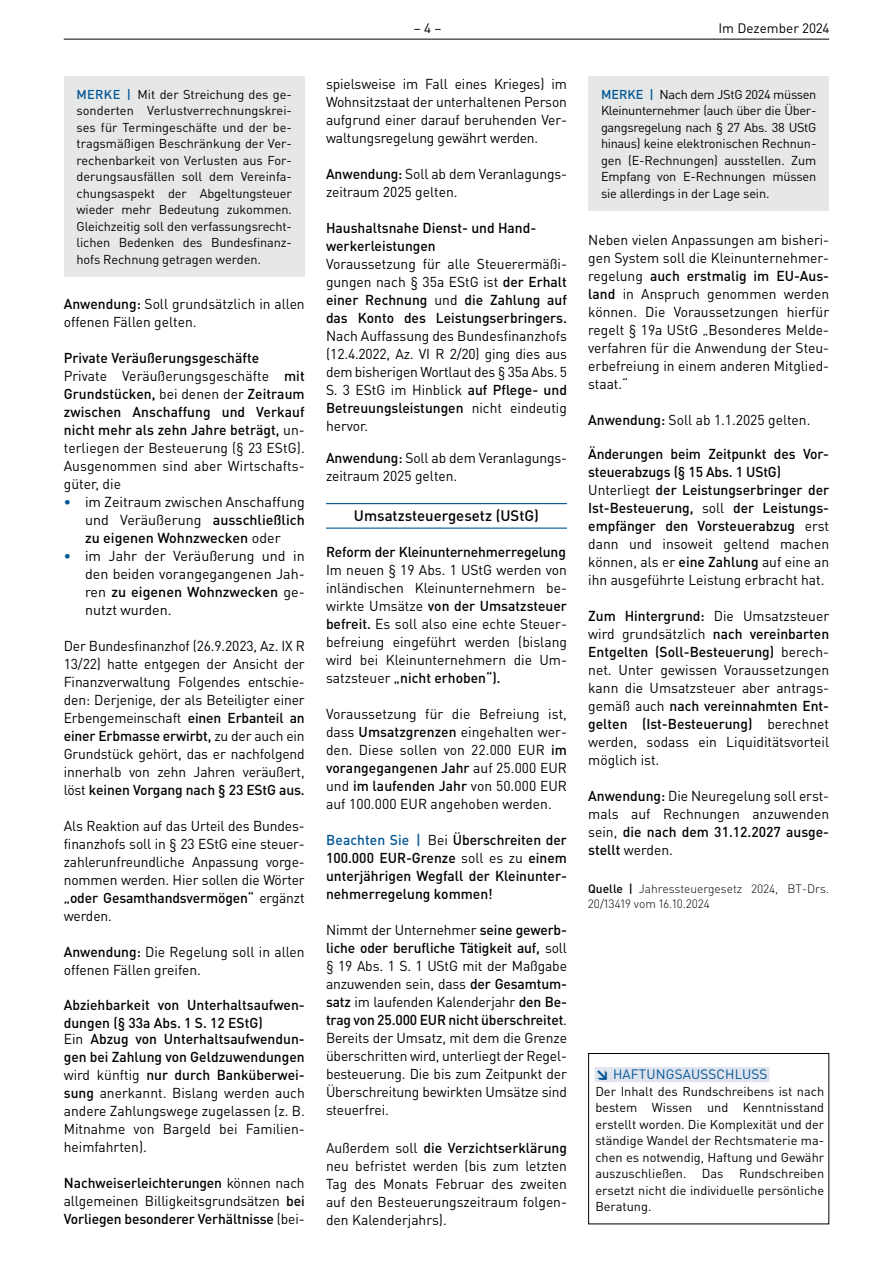
<style>
.page{position:relative;width:893px;height:1263px;background:#fff}
.page>*{position:absolute;margin:0;border:0;box-sizing:border-box;transform-origin:0 0}
.t1{font:500 15px "DIN Pro";color:#000001}
.t2{font:14.25px/18px "DIN Pro";color:#000001;text-align:justify}
.t3{font:500 14.25px/18px "DIN Pro";color:#000001}
.t4{font:13.5px "DIN Pro";letter-spacing:.01em;color:#015695}
.t5{font:13.5px "DIN Pro";color:#000001}
.t6{font:12.75px/16.5px "DIN Pro";letter-spacing:-.01em;color:#000001;text-align:justify}
.t7{font:300 12px/15px "DIN Pro";color:#000001}
.s1{font-weight:500;color:#015695}
.s2{font-weight:500}
.s3{font-weight:400}
.s4{color:#015695}
.s5{font-weight:900}
</style>
<div class="page">
<hr style="left:64px;top:39px;width:765px;height:1px;background:#000001">
<div style="left:595px;top:1067px;width:174px;height:15px;background:#e0e4ef"></div>
<div style="left:588px;top:1053px;width:241px;height:171px;border:1px solid #000001"></div>
<div style="left:64px;top:76px;width:241px;height:200px;background:#e6e8e7"></div>
<hr style="left:326px;top:503px;width:241px;height:1px;background:#015695">
<hr style="left:326px;top:528px;width:241px;height:1px;background:#015695">
<div style="left:588px;top:76px;width:241px;height:134px;background:#e6e8e7"></div>
<p class="t6" style="left:77px;top:85px;width:217px"><span class="s1">MERKE |</span> Mit der Streichung des ge&shy;sonderten Verlustverrechnungskrei&shy;ses für Termingeschäfte und der be&shy;tragsmäßigen Beschränkung der Ver&shy;rechenbarkeit von Verlusten aus For&shy;derungsausfällen soll dem Vereinfa&shy;chungsaspekt der Abgeltungsteuer wieder mehr Bedeutung zukommen.<br>Gleichzeitig soll den verfassungsrecht&shy;lichen Bedenken des Bundesfinanz&shy;hofs Rechnung getragen werden.</p>
<p class="t2" style="left:64px;top:294px;width:242px"><span class="s2">Anwendung:</span> Soll grundsätzlich in allen offenen Fällen gelten.</p>
<p class="t2" style="left:64px;top:348px;width:242px;text-align:left"><span class="s2">Private Veräußerungsgeschäfte </span>Private Veräußerungsgeschäfte <span class="s2">mit Grundstücken,</span> bei denen der <span class="s2">Zeitraum zwischen Anschaffung und Verkauf nicht mehr als zehn Jahre beträgt,</span> un&shy;terliegen der Besteuerung (§ 23 EStG).<br>Ausgenommen sind aber Wirtschafts&shy;güter, die</p>
<p class="t2" style="left:85px;top:492px;width:221px;text-indent:-21px"><span class="s1">•</span> im Zeitraum zwischen Anschaffung und Veräußerung <span class="s2">ausschließlich zu eigenen Wohnzwecken</span> oder</p>
<p class="t2" style="left:85px;top:546px;width:221px;text-indent:-21px"><span class="s1">•</span> im Jahr der Veräußerung und in den beiden vorangegangenen Jah&shy;ren <span class="s2">zu eigenen Wohnzwecken</span> ge&shy;nutzt wurden.</p>
<p class="t2" style="left:64px;top:636px;width:242px">Der Bundesfinanzhof (26.9.2023, Az. IX R 13/22) hatte entgegen der Ansicht der Finanzverwaltung Folgendes entschie&shy;den: Derjenige, der als Beteiligter einer Erbengemeinschaft <span class="s2">einen Erbanteil an einer Erbmasse erwirbt,</span> zu der auch ein Grundstück gehört, das er nachfolgend innerhalb von zehn Jahren veräußert, löst <span class="s2">keinen Vorgang nach § 23 EStG aus.</span></p>
<p class="t2" style="left:64px;top:816px;width:242px">Als Reaktion auf das Urteil des Bundes&shy;finanzhofs soll in § 23 EStG eine steuer&shy;zahlerunfreundliche Anpassung vorge&shy;nommen werden. Hier sollen die Wörter <span class="s2">„oder Gesamthandsvermögen“</span> ergänzt werden.</p>
<p class="t2" style="left:64px;top:942px;width:242px"><span class="s2">Anwendung:</span> Die Regelung soll in allen offenen Fällen greifen.</p>
<p class="t3" style="left:64px;top:995px;width:242px">Abziehbarkeit von Unterhaltsaufwen&shy;dungen (§ 33a Abs. 1 S. 12 EStG)</p>
<p class="t2" style="left:64px;top:1029px;width:242px">Ein <span class="s2">Abzug von Unterhaltsaufwendun&shy;gen bei Zahlung von Geldzuwendungen </span>wird künftig <span class="s2">nur durch Banküberwei&shy;sung</span> anerkannt. Bislang werden auch andere Zahlungswege zugelassen (z. B.<br>Mitnahme von Bargeld bei Familien&shy;heimfahrten).</p>
<p class="t3" style="left:64px;top:1173px;width:242px;text-align:justify">Nachweiserleichterungen <span class="s3">können nach allgemeinen Billigkeitsgrundsätzen</span> bei Vorliegen besonderer Verhältnisse <span class="s3">(bei-</span></p>
<p class="t5" style="left:414px;top:19px;width:29px">– 4 –</p>
<p class="t5" style="left:718px;top:19px;width:113px">Im Dezember 2024</p>
<p class="t2" style="left:326px;top:74px;width:242px">spielsweise im Fall eines Krieges) im Wohnsitzstaat der unterhaltenen Person aufgrund einer darauf beruhenden Ver&shy;waltungsregelung gewährt werden.</p>
<p class="t2" style="left:326px;top:164px;width:242px"><span class="s2">Anwendung:</span> Soll ab dem Veranlagungs&shy;zeitraum 2025 gelten.</p>
<p class="t3" style="left:326px;top:218px;width:212px">Haushaltsnahe Dienst- und Hand&shy;werkerleistungen</p>
<p class="t3" style="left:326px;top:254px;width:242px;text-align:justify"><span class="s3">Voraussetzung für alle Steuerermäßi&shy;gungen nach § 35a EStG ist</span> der Erhalt einer Rechnung <span class="s3">und</span> die Zahlung auf das Konto des Leistungserbringers.</p>
<p class="t2" style="left:326px;top:326px;width:242px">Nach Auffassung des Bundesfinanzhofs (12.4.2022, Az. VI R 2/20) ging dies aus dem bisherigen Wortlaut des § 35a Abs. 5<br>S. 3 EStG im Hinblick <span class="s2">auf Pflege- und Betreuungsleistungen</span> nicht eindeutig hervor.</p>
<p class="t2" style="left:326px;top:448px;width:242px"><span class="s2">Anwendung:</span> Soll ab dem Veranlagungs&shy;zeitraum 2025 gelten.</p>
<p class="t1" style="left:354px;top:506px;width:187px">Umsatzsteuergesetz (UStG)</p>
<p class="t3" style="left:326px;top:542px;width:241px">Reform der Kleinunternehmerregelung</p>
<p class="t2" style="left:326px;top:560px;width:242px">Im neuen § 19 Abs. 1 UStG werden von inländischen Kleinunternehmern be&shy;wirkte Umsätze <span class="s2">von der Umsatzsteuer befreit.</span> Es soll also eine echte Steuer&shy;befreiung eingeführt werden (bislang wird bei Kleinunternehmern die Um&shy;satzsteuer <span class="s2">„nicht erhoben“).</span></p>
<p class="t2" style="left:326px;top:704px;width:242px">Voraussetzung für die Befreiung ist, dass <span class="s2">Umsatzgrenzen</span> eingehalten wer&shy;den. Diese sollen von 22.000 EUR <span class="s2">im vorangegangenen Jahr</span> auf 25.000 EUR und <span class="s2">im laufenden Jahr</span> von 50.000 EUR auf 100.000 EUR angehoben werden.</p>
<p class="t3" style="left:326px;top:830px;width:242px;text-align:justify"><span class="s4">Beachten Sie |</span> <span class="s3">Bei</span> Überschreiten der 100.000 EUR-Grenze <span class="s3">soll es zu</span> einem unterjährigen Wegfall der Kleinunter&shy;nehmerregelung kommen!</p>
<p class="t2" style="left:326px;top:920px;width:242px">Nimmt der Unternehmer <span class="s2">seine gewerb&shy;liche oder berufliche Tätigkeit auf,</span> soll § 19 Abs. 1 S. 1 UStG mit der Maßgabe anzuwenden sein, dass <span class="s2">der Gesamtum&shy;satz</span> im laufenden Kalenderjahr <span class="s2">den Be&shy;trag von 25.000 EUR nicht überschreitet</span>.<br>Bereits der Umsatz, mit dem die Grenze überschritten wird, unterliegt der Regel&shy;besteuerung. Die bis zum Zeitpunkt der Überschreitung bewirkten Umsätze sind steuerfrei.</p>
<p class="t2" style="left:326px;top:1138px;width:242px">Außerdem soll <span class="s2">die Verzichtserklärung </span>neu befristet werden (bis zum letzten Tag des Monats Februar des zweiten auf den Besteuerungszeitraum folgen&shy;den Kalenderjahrs).</p>
<p class="t6" style="left:601px;top:85px;width:217px"><span class="s1">MERKE |</span> Nach dem JStG 2024 müssen Kleinunternehmer (auch über die Über&shy;gangsregelung nach § 27 Abs. 38 UStG hinaus) keine elektronischen Rechnun&shy;gen (E-Rechnungen) ausstellen. Zum Empfang von E-Rechnungen müssen sie allerdings in der Lage sein.</p>
<p class="t2" style="left:588px;top:230px;width:242px">Neben vielen Anpassungen am bisheri&shy;gen System soll die Kleinunternehmer&shy;regelung <span class="s2">auch erstmalig im EU-Aus&shy;land</span> in Anspruch genommen werden können. Die Voraussetzungen hierfür regelt § 19a UStG „Besonderes Melde&shy;verfahren für die Anwendung der Steu&shy;erbefreiung in einem anderen Mitglied&shy;staat.“</p>
<p class="t2" style="left:588px;top:410px;width:224px"><span class="s2">Anwendung:</span> Soll ab 1.1.2025 gelten.</p>
<p class="t3" style="left:588px;top:444px;width:242px">Änderungen beim Zeitpunkt des Vor&shy;steuerabzugs (§ 15 Abs. 1 UStG)<br><span class="s3">Unterliegt</span> der Leistungserbringer der Ist-Besteuerung, <span class="s3">soll</span> der Leistungs&shy;empfänger den Vorsteuerabzug <span class="s3">erst dann und insoweit geltend machen können, als er</span> eine Zahlung <span class="s3">auf eine an ihn ausgeführte Leistung erbracht hat.</span></p>
<p class="t2" style="left:588px;top:606px;width:242px"><span class="s2">Zum Hintergrund:</span> Die Umsatzsteuer wird grundsätzlich <span class="s2">nach vereinbarten Entgelten (Soll-Besteuerung)</span> berech&shy;net. Unter gewissen Voraussetzungen kann die Umsatzsteuer aber antrags&shy;gemäß auch <span class="s2">nach vereinnahmten Ent&shy;gelten (Ist-Besteuerung)</span> berechnet werden, sodass ein Liquiditätsvorteil möglich ist.</p>
<p class="t2" style="left:588px;top:786px;width:242px"><span class="s2">Anwendung:</span> Die Neuregelung soll erst&shy;mals auf Rechnungen anzuwenden sein, <span class="s2">die nach dem 31.12.2027 ausge&shy;stellt</span> werden.</p>
<p class="t7" style="left:588px;top:880px;width:242px"><span class="s2">Quelle |</span> Jahressteuergesetz 2024, BT-Drs.<br>20/13419 vom 16.10.2024</p>
<p class="t4" style="left:595px;top:1065px;width:173px"><span class="s5">↘</span> HAFTUNGSAUSSCHLUSS</p>
<p class="t6" style="left:595px;top:1082px;width:230px">Der Inhalt des Rundschreibens ist nach bestem Wissen und Kenntnisstand erstellt worden. Die Komplexität und der ständige Wandel der Rechtsmaterie ma&shy;chen es notwendig, Haftung und Gewähr auszuschließen. Das Rundschreiben ersetzt nicht die individuelle persönliche Beratung.</p>
</div>
